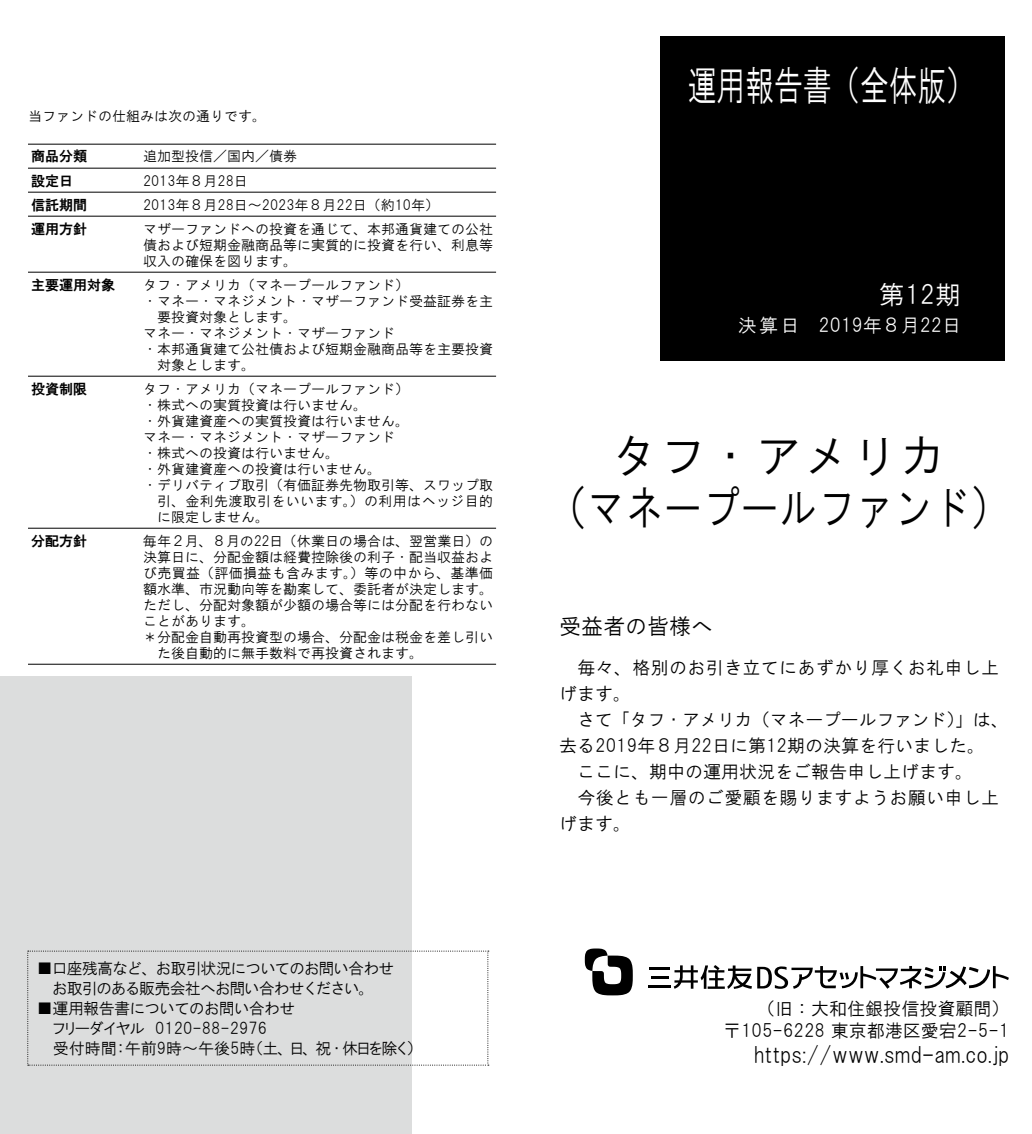
<style>
.page{position:relative;width:1032px;height:1134px;background:#fff}
.page>*{position:absolute;margin:0;border:0;box-sizing:border-box;transform-origin:0 0}
.t1{font:48px/52px "HGS Gothic M";color:#000;text-align:center}
.t2{font:41px "HGS Gothic M";color:#fff;scale:.7 1}
.t3{font:26px "HGS Gothic M";color:#fff}
.t4{font:22px "HGS Gothic M";color:#000}
.t5{font:19px "HGS Gothic M";color:#fff}
.t6{font:18px/26px "HGS Gothic M";color:#000}
.t7{font:16px/20px "HGS Gothic M";letter-spacing:-.04em;color:#000}
.t8{font:16px/20px "HGS Gothic M";letter-spacing:-.06em;color:#000}
.t9{font:14px/16px "HGS Gothic M";color:#000;text-align:justify}
.t10{font:14px "HGS Gothic M";letter-spacing:.025em;color:#000}
.t11{font:14px "HGS Gothic E";color:#000}
</style>
<div class="page">
<div style="left:0;top:676px;width:412px;height:458px;background:#dcdddd"></div>
<div style="left:660px;top:36px;width:344px;height:324px;background:#000"></div>
<hr style="left:28px;top:192px;width:468px;height:1px;background:#000">
<hr style="left:28px;top:216px;width:468px;height:1px;background:#000">
<hr style="left:28px;top:272px;width:468px;height:1px;background:#000">
<hr style="left:28px;top:376px;width:468px;height:1px;background:#000">
<hr style="left:28px;top:528px;width:468px;height:1px;background:#000">
<hr style="left:28px;top:664px;width:468px;height:1px;background:#000">
<hr style="left:28px;top:144px;width:468px;height:1px;background:#000">
<hr style="left:28px;top:168px;width:468px;height:1px;background:#000">
<svg style="left:27px;top:950px;width:462px;height:115px"></svg>
<svg style="left:585px;top:948px;width:48px;height:47px"></svg>
<hr style="left:649px;top:967px;width:21px;height:3px;background:#000">
<hr style="left:648px;top:985px;width:23px;height:2px;background:#000">
<svg style="left:651px;top:976px;width:17px;height:2px"></svg>
<svg style="left:674px;top:965px;width:335px;height:24px"></svg>
<p class="t9" style="left:28px;top:108px;width:239px">当ファンドの仕組みは次の通りです。</p>
<p class="t11" style="left:31px;top:149px;width:57px">商品分類</p>
<p class="t9" style="left:143px;top:148px;width:155px">追加型投信／国内／債券</p>
<p class="t11" style="left:31px;top:173px;width:43px">設定日</p>
<p class="t9" style="left:143px;top:172px;width:106px">2013年８月28日</p>
<p class="t11" style="left:31px;top:197px;width:57px">信託期間</p>
<p class="t9" style="left:143px;top:196px;width:298px">2013年８月28日～2023年８月22日（約10年）</p>
<p class="t11" style="left:31px;top:221px;width:57px">運用方針</p>
<p class="t9" style="left:143px;top:220px;width:351px">マザーファンドへの投資を通じて、本邦通貨建ての公社債および短期金融商品等に実質的に投資を行い、利息等収入の確保を図ります。</p>
<p class="t11" style="left:31px;top:277px;width:85px">主要運用対象</p>
<p class="t9" style="left:143px;top:276px;width:267px">タフ・アメリカ（マネープールファンド）</p>
<p class="t9" style="left:143px;top:292px;width:351px">・ マネー・マネジメント・マザーファンド受益証券を主</p>
<p class="t9" style="left:157px;top:308px;width:141px">要投資対象とします。</p>
<p class="t9" style="left:143px;top:324px;width:253px">マネー・マネジメント・マザーファンド</p>
<p class="t9" style="left:143px;top:340px;width:351px">・ 本邦通貨建て公社債および短期金融商品等を主要投資</p>
<p class="t9" style="left:157px;top:356px;width:99px">対象とします。</p>
<p class="t11" style="left:31px;top:381px;width:57px">投資制限</p>
<p class="t9" style="left:143px;top:380px;width:267px">タフ・アメリカ（マネープールファンド）</p>
<p class="t9" style="left:143px;top:396px;width:225px">・ 株式への実質投資は行いません。</p>
<p class="t9" style="left:143px;top:412px;width:267px">・ 外貨建資産への実質投資は行いません。</p>
<p class="t9" style="left:143px;top:428px;width:253px">マネー・マネジメント・マザーファンド</p>
<p class="t9" style="left:143px;top:444px;width:197px">・株式への投資は行いません。</p>
<p class="t9" style="left:143px;top:460px;width:239px">・ 外貨建資産への投資は行いません。</p>
<p class="t9" style="left:143px;top:476px;width:351px">・ デリバティブ取引（有価証券先物取引等、スワップ取</p>
<p class="t10" style="left:157px;top:493px;width:337px">引、金利先渡取引をいいます。）の利用はヘッジ目的</p>
<p class="t9" style="left:157px;top:508px;width:113px">に限定しません。</p>
<p class="t11" style="left:31px;top:533px;width:57px">分配方針</p>
<p class="t9" style="left:143px;top:532px;width:352px">毎年２月、８月の22日（休業日の場合は、翌営業日）の</p>
<p class="t9" style="left:143px;top:548px;width:351px">決算日に、分配金額は経費控除後の利子・配当収益およ</p>
<p class="t10" style="left:143px;top:565px;width:351px">び売買益（評価損益も含みます。）等の中から、基準価</p>
<p class="t9" style="left:143px;top:580px;width:352px">額水準、市況動向等を勘案して、委託者が決定します。</p>
<p class="t9" style="left:143px;top:596px;width:352px">ただし、分配対象額が少額の場合等には分配を行わない</p>
<p class="t9" style="left:143px;top:612px;width:113px">ことがあります。</p>
<p class="t9" style="left:143px;top:628px;width:352px">＊ 分配金自動再投資型の場合、分配金は税金を差し引い</p>
<p class="t9" style="left:157px;top:644px;width:268px">た後自動的に無手数料で再投資されます。</p>
<h2 class="t2" style="left:688px;top:65px;width:412px">運用報告書（全体版）</h2>
<h3 class="t3" style="left:879px;top:282px;width:84px">第12期</h3>
<h3 class="t5" style="left:738px;top:316px;width:225px">決 算 日　2019年８月22日</h3>
<h1 class="t1" style="left:548px;top:430px;width:462px">タフ・アメリカ<br>（マネープールファンド）</h1>
<h3 class="t4" style="left:559px;top:615px;width:155px">受益者の皆様へ</h3>
<p class="t6" style="left:559px;top:655px;width:451px">　毎々、格別のお引き立てにあずかり厚くお礼申し上げます。<br>　さて「タフ・アメリカ（マネープールファンド）」は、去る2019年８月22日に第12期の決算を行いました。<br>　ここに、期中の運用状況をご報告申し上げます。<br>　今後とも一層のご愛顧を賜りますようお願い申し上げます。</p>
<p class="t8" style="left:37px;top:958px;width:359px">■口座残高など、お取引状況についてのお問い合わせ　お取引のある販売会社へお問い合わせください。</p>
<p class="t7" style="left:37px;top:998px;width:388px">■運用報告書についてのお問い合わせ<br>　フリーダイヤル 0120-88-2976<br>　受付時間：午前9時～午後5時（土、日、祝・休日を除く）</p>
<p class="t6" style="left:723px;top:998px;width:288px;line-height:22px;text-align:right">（旧：大和住銀投信投資顧問）〒105-6228 東京都港区愛宕2-5-1</p>
<h3 class="t4" style="left:754px;top:1044px;width:257px">https://www.smd-am.co.jp</h3>
</div>
